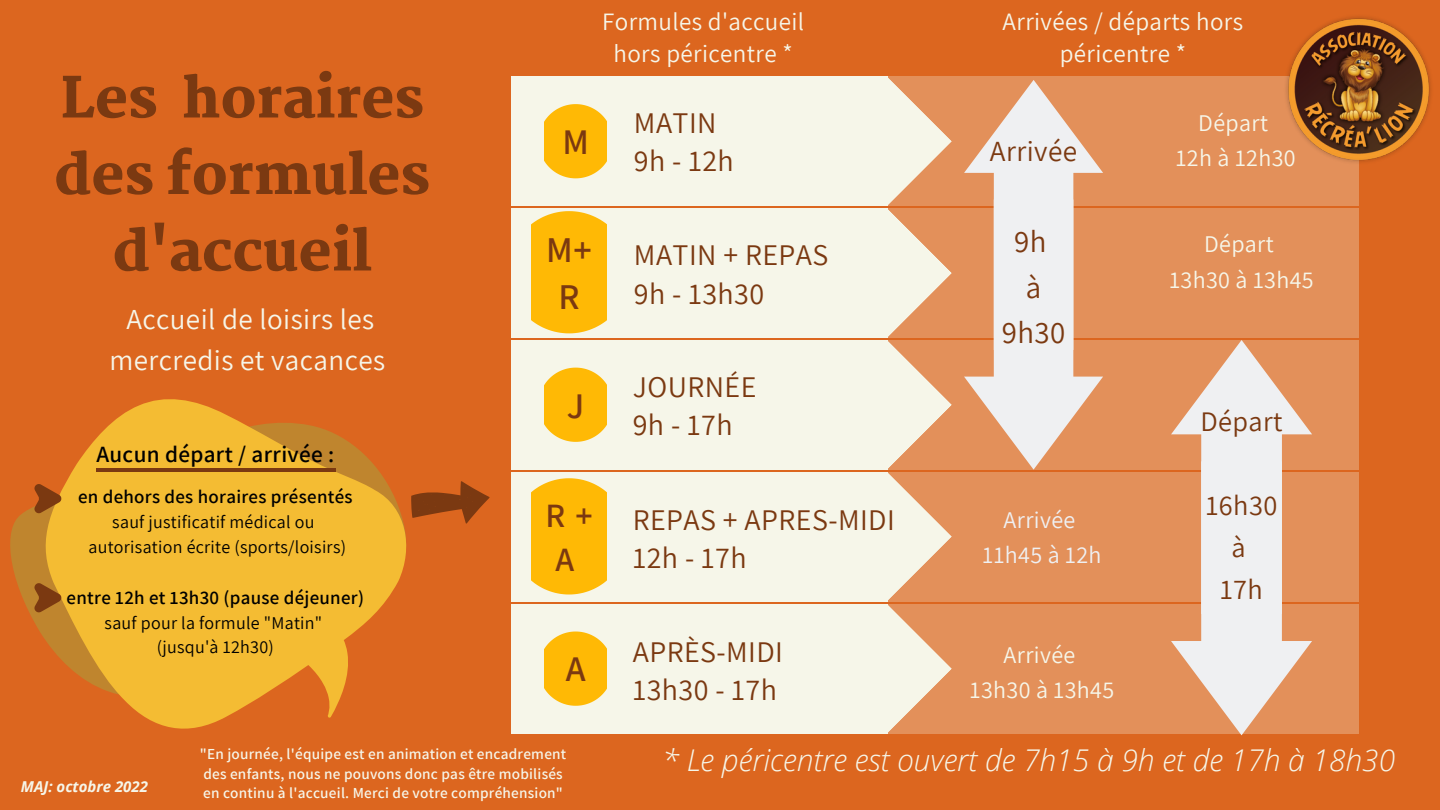
<style>
.page{position:relative;width:1440px;height:810px;background:#dc661f}
.page>*{position:absolute;margin:0;border:0;box-sizing:border-box;transform-origin:0 0}
.t1{font:800 55px/76.5px "Martel";color:#7b3911;text-align:center}
.t2{font:600 36.2px/47.2px "Assistant";color:#7b3911;text-align:center}
.t3{font:600 36px "Assistant";color:#7b3911}
.t4{font:600 34px/44.2px "Assistant";color:#7b3911}
.t5{font:30.8px/45.8px "Assistant";letter-spacing:.015em;color:#7b3911;text-align:center}
.t6{font:30px/38.2px "Assistant";letter-spacing:.015em;color:#7b3911}
.t7{font:italic 300 30px "Open Sans";color:#f6f6e9}
.t8{font:29.2px "Assistant";letter-spacing:.015em;color:#7b3911}
.t9{font:29px/40.5px "Assistant";letter-spacing:.015em;color:#f6f6e9;text-align:center}
.t10{font:28.3px/42px "Assistant";letter-spacing:.015em;color:#7b3911;text-align:center}
.t11{font:25px/32.2px "Assistant";letter-spacing:.015em;color:#f6f6e9;text-align:center}
.t12{font:24px/35.2px "Assistant";letter-spacing:.015em;color:#f6f6e9;text-align:center}
.t13{font:24px/35.2px "Assistant";letter-spacing:.015em;color:#eff0f2;text-align:center}
.t14{font:600 23.2px "Assistant";letter-spacing:.015em;color:#000}
.t15{font:600 19px "Assistant";letter-spacing:.015em;color:#000}
.t16{font:18px/24.8px "Assistant";letter-spacing:.015em;color:#000;text-align:center}
.t17{font:600 15.3px/19.5px "Assistant";letter-spacing:.015em;color:#f6f6e9}
.t18{font:italic 700 15px "Open Sans";color:#f6f6e9}
</style>
<div class="page">
<div style="left:511px;top:77px;width:848px;height:129px;background:#e3905a"></div>
<div style="left:511px;top:77px;width:377px;height:129px;background:#f6f6e9"></div>
<div style="left:511px;top:208px;width:848px;height:130px;background:#e3905a"></div>
<div style="left:511px;top:208px;width:377px;height:130px;background:#f6f6e9"></div>
<div style="left:511px;top:340px;width:848px;height:130px;background:#e3905a"></div>
<div style="left:511px;top:340px;width:377px;height:130px;background:#f6f6e9"></div>
<div style="left:511px;top:472px;width:848px;height:130px;background:#e3905a"></div>
<div style="left:511px;top:472px;width:377px;height:130px;background:#f6f6e9"></div>
<div style="left:511px;top:604px;width:848px;height:130px;background:#e3905a"></div>
<div style="left:511px;top:604px;width:377px;height:130px;background:#f6f6e9"></div>
<svg style="left:888px;top:78px;width:64px;height:654px"></svg>
<svg style="left:545px;top:104px;width:61px;height:74px"></svg>
<svg style="left:532px;top:211px;width:75px;height:122px"></svg>
<svg style="left:545px;top:368px;width:61px;height:74px"></svg>
<svg style="left:532px;top:478px;width:75px;height:117px"></svg>
<svg style="left:545px;top:632px;width:61px;height:74px"></svg>
<img style="left:1277px;top:16px;width:154px;height:146px">
<svg style="left:10px;top:507px;width:28px;height:121px;fill:#bf852e"></svg>
<svg style="left:38px;top:399px;width:368px;height:330px;fill:#f4bc33"></svg>
<svg style="left:964px;top:80px;width:139px;height:390px"></svg>
<svg style="left:1171px;top:340px;width:141px;height:395px"></svg>
<svg style="left:411px;top:481px;width:79px;height:43px"></svg>
<svg style="left:34px;top:484px;width:27px;height:29px"></svg>
<svg style="left:34px;top:583px;width:27px;height:29px"></svg>
<hr style="left:96px;top:468px;width:240px;height:4px;background:#7b3911">
<h1 class="t1" style="left:54px;top:60px;width:377px">Les horaires des formules d'accueil</h1>
<h3 class="t9" style="left:109px;top:298px;width:277px">Accueil de loisirs les mercredis et vacances</h3>
<h3 class="t14" style="left:96px;top:439px;width:239px">Aucun départ / arrivée :</h3>
<p class="t15" style="left:78px;top:484px;width:276px">en dehors des horaires présentés</p>
<p class="t16" style="left:88px;top:509px;width:259px">sauf justificatif médical ou autorisation écrite (sports/loisirs)</p>
<p class="t15" style="left:67px;top:585px;width:299px">entre 12h et 13h30 (pause déjeuner)</p>
<p class="t16" style="left:105px;top:610px;width:219px">sauf pour la formule "Matin" (jusqu'à 12h30)</p>
<h3 class="t3" style="left:562px;top:117px;width:28px">M</h3>
<h3 class="t11" style="left:602px;top:5px;width:203px">Formules d'accueil hors péricentre *</h3>
<h3 class="t11" style="left:1003px;top:4px;width:242px">Arrivées / départs hors péricentre *</h3>
<h3 class="t6" style="left:634px;top:103px;width:101px">MATIN<br>9h - 12h</h3>
<h3 class="t8" style="left:990px;top:131px;width:89px">Arrivée</h3>
<h3 class="t12" style="left:1176px;top:104px;width:121px">Départ<br>12h à 12h30</h3>
<h2 class="t2" style="left:546px;top:225px;width:47px">M+<br>R</h2>
<h3 class="t3" style="left:567px;top:381px;width:19px">J</h3>
<h3 class="t4" style="left:546px;top:492px;width:49px">R +<br>A</h3>
<h3 class="t3" style="left:566px;top:645px;width:21px">A</h3>
<h3 class="t6" style="left:634px;top:235px;width:196px">MATIN + REPAS<br>9h - 13h30</h3>
<h3 class="t6" style="left:633px;top:367px;width:125px">JOURNÉE<br>9h - 17h</h3>
<h3 class="t6" style="left:633px;top:500px;width:264px">REPAS + APRES-MIDI<br>12h - 17h</h3>
<h3 class="t6" style="left:633px;top:632px;width:152px">APRÈS-MIDI<br>13h30 - 17h</h3>
<h3 class="t5" style="left:1002px;top:218px;width:65px">9h<br>à<br>9h30</h3>
<h3 class="t13" style="left:983px;top:501px;width:120px">Arrivée<br>11h45 à 12h</h3>
<h3 class="t12" style="left:970px;top:636px;width:146px">Arrivée<br>13h30 à 13h45</h3>
<h3 class="t12" style="left:1169px;top:225px;width:146px;line-height:36px">Départ<br>13h30 à 13h45</h3>
<h3 class="t10" style="left:1200px;top:400px;width:84px">Départ</h3>
<h3 class="t10" style="left:1206px;top:484px;width:73px">16h30 à<br>17h</h3>
<p class="t18" style="left:21px;top:776px;width:129px">MAJ: octobre 2022</p>
<p class="t17" style="left:200px;top:744px;width:368px">"En journée, l'équipe est en animation et encadrement des enfants, nous ne pouvons donc pas être mobilisés en continu à l'accueil. Merci de votre compréhension"</p>
<h3 class="t7" style="left:662px;top:739px;width:734px">* Le péricentre est ouvert de 7h15 à 9h et de 17h à 18h30</h3>
</div>
